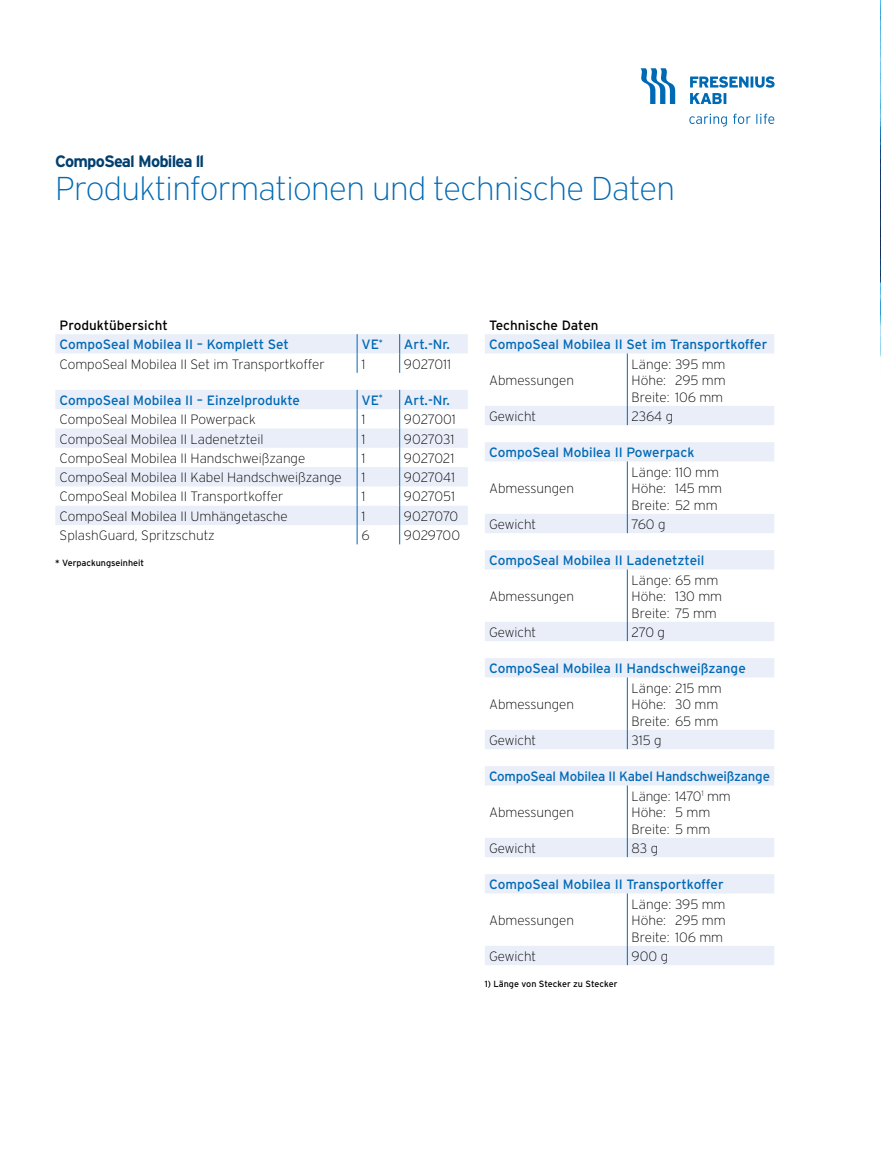
<style>
.page{position:relative;width:881px;height:1168px;background:#fff}
.page>*{position:absolute;margin:0;border:0;box-sizing:border-box;transform-origin:0 0}
.t1{font:200 33px "Interstate";letter-spacing:-.02em;color:#0069b4}
.t2{font:700 16.5px "Interstate";letter-spacing:-.05em;color:#003f6f}
.t3{font:200 13.5px/16.5px "Interstate";color:#000}
.t4{font:13.5px "Interstate";color:#0069b4}
.t5{font:13.5px "Interstate";color:#000}
.t6{font:200 13.5px "Interstate";letter-spacing:-.02em;color:#000}
.t7{font:9px "Interstate";color:#000}
</style>
<div class="page">
<img style="left:880px;top:0;width:1px;height:383px">
<svg style="left:640px;top:68px;width:35px;height:36px"></svg>
<svg style="left:690px;top:76px;width:84px;height:28px"></svg>
<svg style="left:689px;top:114px;width:85px;height:12px"></svg>
<svg style="left:55px;top:334px;width:412px;height:191px"></svg>
<svg style="left:356px;top:334px;width:1px;height:39px"></svg>
<svg style="left:399px;top:334px;width:1px;height:39px"></svg>
<svg style="left:356px;top:390px;width:1px;height:154px"></svg>
<svg style="left:399px;top:390px;width:1px;height:154px"></svg>
<svg style="left:485px;top:334px;width:289px;height:630px"></svg>
<hr style="left:626px;top:353px;width:1px;height:53px;background:#0069b4">
<svg style="left:626px;top:406px;width:1px;height:19px"></svg>
<hr style="left:626px;top:461px;width:1px;height:52px;background:#0069b4">
<svg style="left:626px;top:513px;width:1px;height:20px"></svg>
<hr style="left:626px;top:569px;width:1px;height:52px;background:#0069b4">
<svg style="left:626px;top:621px;width:1px;height:20px"></svg>
<hr style="left:626px;top:677px;width:1px;height:52px;background:#0069b4">
<svg style="left:626px;top:729px;width:1px;height:20px"></svg>
<hr style="left:626px;top:785px;width:1px;height:52px;background:#0069b4">
<svg style="left:626px;top:837px;width:1px;height:20px"></svg>
<hr style="left:626px;top:893px;width:1px;height:52px;background:#0069b4">
<svg style="left:626px;top:945px;width:1px;height:19px"></svg>
<p class="t2" style="left:55px;top:152px;width:150px">CompoSeal Mobilea ll</p>
<h1 class="t1" style="left:55px;top:170px;width:621px">Produktinformationen und technische Daten</h1>
<p class="t5" style="left:60px;top:317px;width:110px">Produktübersicht</p>
<p class="t4" style="left:60px;top:337px;width:231px">CompoSeal Mobilea II – Komplett Set</p>
<p class="t4" style="left:361px;top:337px;width:23px">VE<sup>*</sup></p>
<p class="t4" style="left:404px;top:337px;width:48px">Art.-Nr.</p>
<p class="t3" style="left:60px;top:355px;width:266px">CompoSeal Mobilea II Set im Transportkoffer</p>
<p class="t3" style="left:361px;top:355px;width:5px">1</p>
<p class="t3" style="left:404px;top:355px;width:49px">9027011</p>
<p class="t4" style="left:60px;top:392px;width:242px">CompoSeal Mobilea II – Einzelprodukte</p>
<p class="t4" style="left:361px;top:392px;width:23px">VE<sup>*</sup></p>
<p class="t4" style="left:404px;top:392px;width:48px">Art.-Nr.</p>
<p class="t3" style="left:60px;top:411px;width:198px">CompoSeal Mobilea II Powerpack</p>
<p class="t3" style="left:361px;top:411px;width:5px">1</p>
<p class="t3" style="left:404px;top:411px;width:53px">9027001</p>
<p class="t3" style="left:60px;top:430px;width:205px">CompoSeal Mobilea II Ladenetzteil</p>
<p class="t3" style="left:361px;top:430px;width:5px">1</p>
<p class="t3" style="left:404px;top:430px;width:52px">9027031</p>
<p class="t3" style="left:60px;top:450px;width:247px">CompoSeal Mobilea II Handschweißzange</p>
<p class="t3" style="left:361px;top:450px;width:5px">1</p>
<p class="t6" style="left:404px;top:450px;width:52px">9027021</p>
<p class="t3" style="left:60px;top:469px;width:284px">CompoSeal Mobilea II Kabel Handschweißzange</p>
<p class="t3" style="left:361px;top:469px;width:5px">1</p>
<p class="t3" style="left:404px;top:469px;width:53px">9027041</p>
<p class="t3" style="left:60px;top:488px;width:225px">CompoSeal Mobilea II Transportkoffer</p>
<p class="t3" style="left:361px;top:488px;width:5px">1</p>
<p class="t3" style="left:404px;top:488px;width:52px">9027051</p>
<p class="t3" style="left:60px;top:507px;width:229px">CompoSeal Mobilea II Umhängetasche</p>
<p class="t3" style="left:361px;top:507px;width:5px">1</p>
<p class="t6" style="left:404px;top:508px;width:56px">9027070</p>
<p class="t3" style="left:60px;top:527px;width:157px">SplashGuard, Spritzschutz</p>
<p class="t3" style="left:361px;top:527px;width:10px">6</p>
<p class="t3" style="left:404px;top:527px;width:58px">9029700</p>
<p class="t7" style="left:55px;top:557px;width:90px">* Verpackungseinheit</p>
<p class="t5" style="left:489px;top:317px;width:111px">Technische Daten</p>
<p class="t4" style="left:489px;top:337px;width:279px">CompoSeal Mobilea II Set im Transportkoffer</p>
<p class="t3" style="left:489px;top:372px;width:86px">Abmessungen</p>
<p class="t3" style="left:631px;top:355px;width:95px;text-align:justify">Länge: 395 mm Höhe: 295 mm Breite: 106 mm</p>
<p class="t3" style="left:489px;top:408px;width:49px">Gewicht</p>
<p class="t3" style="left:631px;top:408px;width:43px">2364 g</p>
<p class="t4" style="left:489px;top:445px;width:207px">CompoSeal Mobilea II Powerpack</p>
<p class="t3" style="left:489px;top:480px;width:86px">Abmessungen</p>
<p class="t3" style="left:631px;top:463px;width:92px">Länge: 110 mm<br>Höhe: 145 mm<br>Breite: 52 mm</p>
<p class="t3" style="left:489px;top:516px;width:49px">Gewicht</p>
<p class="t3" style="left:631px;top:516px;width:35px">760 g</p>
<p class="t4" style="left:489px;top:553px;width:217px">CompoSeal Mobilea II Ladenetzteil</p>
<p class="t3" style="left:489px;top:588px;width:86px">Abmessungen</p>
<p class="t3" style="left:631px;top:571px;width:92px">Länge: 65 mm<br>Höhe: 130 mm<br>Breite: 75 mm</p>
<p class="t3" style="left:489px;top:623px;width:49px">Gewicht</p>
<p class="t3" style="left:631px;top:623px;width:35px">270 g</p>
<p class="t4" style="left:489px;top:660px;width:258px">CompoSeal Mobilea II Handschweißzange</p>
<p class="t3" style="left:489px;top:696px;width:86px">Abmessungen</p>
<p class="t3" style="left:631px;top:679px;width:92px">Länge: 215 mm<br>Höhe: 30 mm<br>Breite: 65 mm</p>
<p class="t3" style="left:489px;top:731px;width:49px">Gewicht</p>
<p class="t3" style="left:631px;top:731px;width:32px">315 g</p>
<p class="t4" style="left:489px;top:768px;width:282px">CompoSeal Mobilea II Kabel Handschweißzange</p>
<p class="t3" style="left:489px;top:803px;width:86px">Abmessungen</p>
<p class="t3" style="left:631px;top:787px;width:100px">Länge: 1470<sup>1</sup> mm<br>Höhe: 5 mm<br>Breite: 5 mm</p>
<p class="t3" style="left:489px;top:839px;width:49px">Gewicht</p>
<p class="t3" style="left:631px;top:839px;width:28px">83 g</p>
<p class="t4" style="left:489px;top:876px;width:236px">CompoSeal Mobilea II Transportkoffer</p>
<p class="t3" style="left:489px;top:911px;width:86px">Abmessungen</p>
<p class="t3" style="left:631px;top:895px;width:95px;text-align:justify">Länge: 395 mm Höhe: 295 mm Breite: 106 mm</p>
<p class="t3" style="left:489px;top:947px;width:49px">Gewicht</p>
<p class="t3" style="left:631px;top:947px;width:38px">900 g</p>
<p class="t7" style="left:484px;top:978px;width:134px">1) Länge von Stecker zu Stecker</p>
</div>
